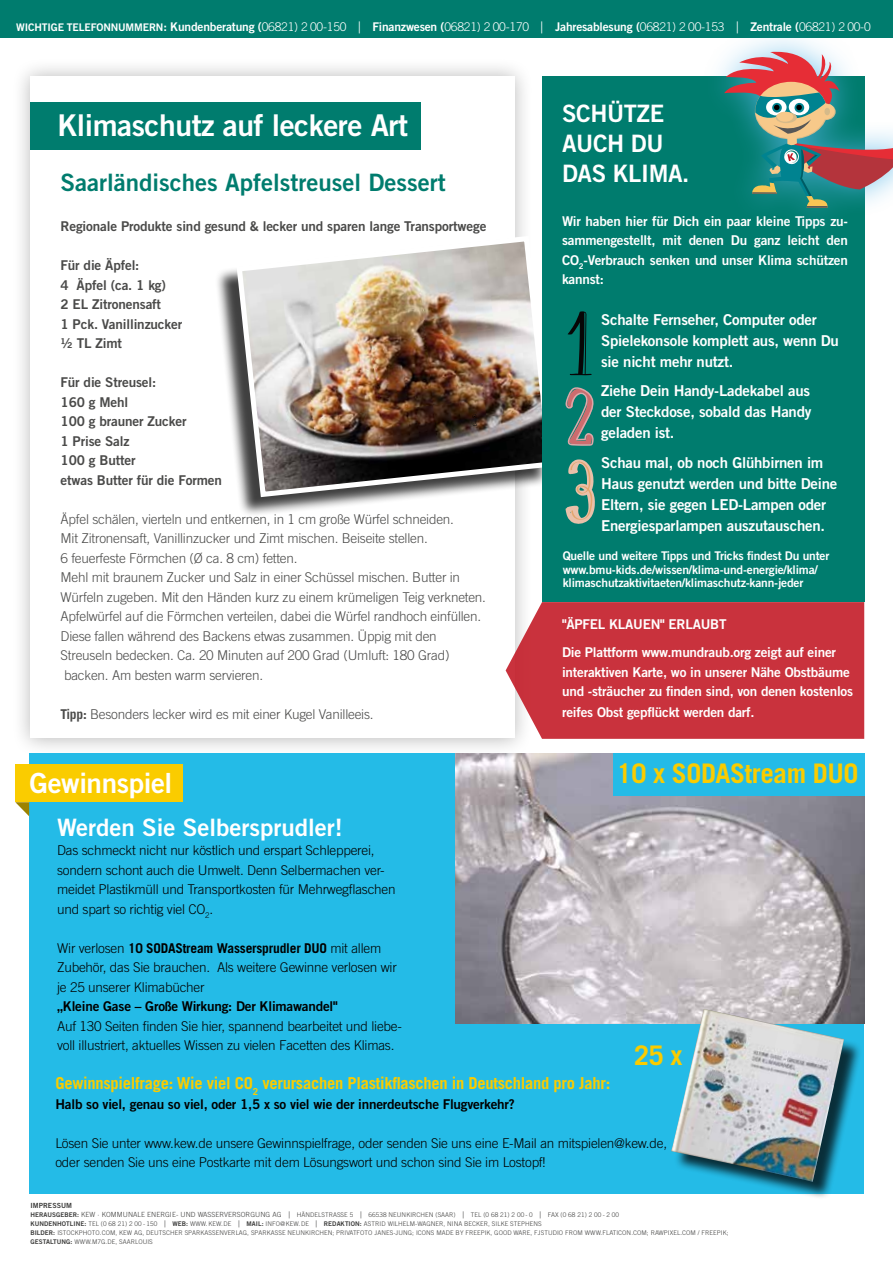
<style>
.page{position:relative;width:893px;height:1263px;background:#fff}
.page>*{position:absolute;margin:0;border:0;box-sizing:border-box;transform-origin:0 0}
.t1{font:30px "Trade Gothic Bold Two";letter-spacing:-.015em;color:#fff}
.t2{font:27.75px "Trade Gothic Bold Two";letter-spacing:-.015em;color:#fff}
.t3{font:700 27px "Trade Gothic";letter-spacing:-.015em;color:#facc00}
.t4{font:24px/30px "Trade Gothic Bold Two";color:#fff}
.t5{font:24px "Trade Gothic Bold Two";color:#007c6e}
.t6{font:700 16.5px "Trade Gothic";letter-spacing:-.015em;color:#facc00}
.t7{font:15px/21px "Trade Gothic Bold Two";letter-spacing:-.015em;color:#fff}
.t8{font:300 13.5px/19.5px "Trade Gothic";letter-spacing:-.015em;color:#000}
.t9{font:300 13.5px/19.5px "Trade Gothic";letter-spacing:-.015em;color:#4a4a49}
.t10{font:13.5px/19.5px "Trade Gothic Bold Two";letter-spacing:-.015em;color:#fff}
.t11{font:13.5px/19.5px "Trade Gothic Bold Two";letter-spacing:-.01em;color:#4a4a49}
.t12{font:13.5px "Trade Gothic Bold Two";letter-spacing:-.015em;color:#000}
.t13{font:12px/13.5px "Trade Gothic Bold Two";letter-spacing:-.015em;color:#fff}
.t14{font:300 12px "Trade Gothic";letter-spacing:-.015em;color:#fff}
.t15{font:10.5px "Trade Gothic Bold Two";letter-spacing:-.015em;color:#fff}
.t16{font:300 7.05px "Trade Gothic";letter-spacing:.01em;color:#3c3c3b}
.t17{font:7.05px "Trade Gothic Bold Two";letter-spacing:.01em;color:#3c3c3b}
.t18{font:300 6.45px/9.1px "Trade Gothic";letter-spacing:.01em;color:#3c3c3b}
.s1{font-size:12px}
.s2{font-family:"Trade Gothic";font-weight:300;font-size:12px}
.s3{font-family:"Trade Gothic Bold Two";font-weight:400}
.s4{font-family:"Trade Gothic";font-weight:300}
.s5{font-weight:700}
.s6{font-family:"Trade Gothic Bold Two";font-weight:400;font-size:6.45px}
</style>
<div class="page">
<div style="left:0;top:0;width:893px;height:37px;background:#007c6e"></div>
<div style="left:11px;top:57px;width:523px;height:700px;background:#000;opacity:.28"></div>
<div style="left:30px;top:76px;width:485px;height:662px;background:#fff"></div>
<div style="left:215px;top:238px;width:334px;height:279px;background:#000;opacity:.75"></div>
<img style="left:234px;top:233px;width:308px;height:267px">
<div style="left:542px;top:76px;width:322px;height:526px;background:#007c6e"></div>
<div style="left:506px;top:602px;width:358px;height:137px;background:#c9323d"></div>
<div style="left:29px;top:754px;width:835px;height:440px;background:#24bbe7"></div>
<div style="left:699px;top:23px;width:194px;height:213px;background:#5ab7e8;opacity:.75"></div>
<svg style="left:724px;top:52px;width:169px;height:156px"></svg>
<img style="left:455px;top:754px;width:409px;height:270px">
<div style="left:15px;top:764px;width:168px;height:38px;background:#facc00"></div>
<svg style="left:15px;top:802px;width:14px;height:14px"></svg>
<div style="left:674px;top:1012px;width:188px;height:188px;background:#000;opacity:.75"></div>
<img style="left:671px;top:1009px;width:173px;height:173px">
<svg style="left:472px;top:414px;width:5px;height:12px"></svg>
<svg style="left:567px;top:311px;width:25px;height:64px"></svg>
<svg style="left:565px;top:387px;width:29px;height:59px"></svg>
<svg style="left:565px;top:459px;width:30px;height:65px"></svg>
<div style="left:30px;top:102px;width:391px;height:47px;background:#007c6e"></div>
<div style="left:613px;top:754px;width:251px;height:42px;background:#24bbe7"></div>
<p class="t15" style="left:16px;top:21px;width:332px">WICHTIGE TELEFONNUMMERN<span class="s1">: Kundenberatung (</span><span class="s2">06821) 2 00-150</span></p>
<p class="t14" style="left:372px;top:20px;width:158px"><span class="s3">Finanzwesen (</span>06821) 2 00-170</p>
<p class="t13" style="left:555px;top:20px;width:171px">Jahresablesung (<span class="s4">06821) 2 00-153</span></p>
<p class="t14" style="left:750px;top:20px;width:122px"><span class="s3">Zentrale (</span>06821) 2 00-0</p>
<h1 class="t1" style="left:57px;top:106px;width:352px">Klimaschutz auf leckere Art</h1>
<h3 class="t5" style="left:61px;top:168px;width:387px">Saarländisches Apfelstreusel Dessert</h3>
<p class="t11" style="left:61px;top:216px;width:427px">Regionale Produkte sind gesund &amp; lecker und sparen lange Transportwege</p>
<p class="t11" style="left:61px;top:255px;width:123px">Für die Äpfel:<br>4 Äpfel (ca. 1 kg)<br>2 EL Zitronensaft<br>1 Pck. Vanillinzucker ½ TL Zimt</p>
<p class="t11" style="left:61px;top:372px;width:163px">Für die Streusel:<br>160 g Mehl<br>100 g brauner Zucker<br>1 Prise Salz<br>100 g Butter<br>etwas Butter für die Formen</p>
<p class="t9" style="left:61px;top:509px;width:427px">Äpfel schälen, vierteln und entkernen, in 1 cm große Würfel schneiden.<br>Mit Zitronensaft, Vanillinzucker und Zimt mischen. Beiseite stellen.<br>6 feuerfeste Förmchen (Ø ca. 8 cm) fetten.<br>Mehl mit braunem Zucker und Salz in einer Schüssel mischen. Butter in Würfeln zugeben. Mit den Händen kurz zu einem krümeligen Teig verkneten.<br>Apfelwürfel auf die Förmchen verteilen, dabei die Würfel randhoch einfüllen.<br>Diese fallen während des Backens etwas zusammen. Üppig mit den Streuseln bedecken. Ca. 20 Minuten auf 200 Grad (Umluft: 180 Grad) backen. Am besten warm servieren.</p>
<p class="t9" style="left:61px;top:704px;width:314px"><span class="s5">Tipp:</span> Besonders lecker wird es mit einer Kugel Vanilleeis.</p>
<h2 class="t2" style="left:30px;top:765px;width:144px">Gewinnspiel</h2>
<h3 class="t4" style="left:57px;top:812px;width:287px">Werden Sie Selbersprudler!</h3>
<p class="t8" style="left:57px;top:841px;width:340px">Das schmeckt nicht nur köstlich und erspart Schlepperei, sondern schont auch die Umwelt. Denn Selbermachen ver&shy;meidet Plastikmüll und Transportkosten für Mehrwegflaschen und spart so richtig viel CO<sub>2</sub>.</p>
<p class="t8" style="left:57px;top:938px;width:341px">Wir verlosen <span class="s5">10 SODAStream Wassersprudler DUO</span> mit allem<br>Zubehör, das Sie brauchen. Als weitere Gewinne verlosen wir je 25 unserer Klimabücher</p>
<p class="t12" style="left:57px;top:998px;width:282px">„Kleine Gase – Große Wirkung: Der Klimawandel"</p>
<p class="t8" style="left:57px;top:1016px;width:346px">Auf 130 Seiten finden Sie hier, spannend bearbeitet und liebe&shy;voll illustriert, aktuelles Wissen zu vielen Facetten des Klimas.</p>
<h3 class="t4" style="left:562px;top:98px;width:129px">SCHÜTZE<br>AUCH DU<br>DAS KLIMA.</h3>
<p class="t10" style="left:562px;top:211px;width:287px;text-align:justify">Wir haben hier für Dich ein paar kleine Tipps zu&shy;sammengestellt, mit denen Du ganz leicht den CO<sub>2</sub>-Verbrauch senken und unser Klima schützen kannst:</p>
<p class="t7" style="left:601px;top:309px;width:239px">Schalte Fernseher, Computer oder<br>Spielekonsole komplett aus, wenn Du sie nicht mehr nutzt.</p>
<p class="t7" style="left:601px;top:380px;width:212px;text-align:justify">Ziehe Dein Handy-Ladekabel aus der Steckdose, sobald das Handy geladen ist.</p>
<p class="t7" style="left:601px;top:452px;width:238px">Schau mal, ob noch Glühbirnen im Haus genutzt werden und bitte Deine Eltern, sie gegen LED-Lampen oder Energiesparlampen auszutauschen.</p>
<p class="t13" style="left:563px;top:549px;width:268px">Quelle und weitere Tipps und Tricks findest Du unter www.bmu-kids.de/wissen/klima-und-energie/klima/ klimaschutzaktivitaeten/klimaschutz-kann-jeder</p>
<p class="t10" style="left:562px;top:610px;width:275px;line-height:28px">"ÄPFEL KLAUEN" ERLAUBT<br>Die Plattform www.mundraub.org zeigt auf einer</p>
<p class="t10" style="left:562px;top:662px;width:293px">interaktiven Karte, wo in unserer Nähe Obstbäume und -sträucher zu finden sind, von denen kostenlos</p>
<p class="t10" style="left:562px;top:702px;width:194px">reifes Obst gepflückt werden darf.</p>
<h3 class="t3" style="left:617px;top:757px;width:243px">10 x SODAStream DUO</h3>
<h3 class="t3" style="left:634px;top:1039px;width:50px">25 x</h3>
<p class="t6" style="left:55px;top:1073px;width:556px">Gewinnspielfrage: Wie viel CO<sub>2</sub> verursachen Plastikflaschen in Deutschland pro Jahr:</p>
<p class="t12" style="left:55px;top:1096px;width:461px">Halb so viel, genau so viel, oder 1,5 x so viel wie der innerdeutsche Flugverkehr?</p>
<p class="t8" style="left:55px;top:1133px;width:613px">Lösen Sie unter www.kew.de unsere Gewinnspielfrage, oder senden Sie uns eine E-Mail an mitspielen@kew.de, oder senden Sie uns eine Postkarte mit dem Lösungswort und schon sind Sie im Lostopf!</p>
<p class="t17" style="left:30px;top:1201px;width:43px">IMPRESSUM</p>
<p class="t16" style="left:30px;top:1210px;width:253px"><span class="s6">HERAUSGEBER:</span> KEW · KOMMUNALE ENERGIE- UND WASSERVERSORGUNG AG</p>
<p class="t18" style="left:297px;top:1210px;width:58px">HÄNDELSTRASSE 5</p>
<p class="t18" style="left:369px;top:1210px;width:89px">66538 NEUNKIRCHEN (SAAR)</p>
<p class="t18" style="left:471px;top:1210px;width:63px">TEL (0 68 21) 2 00 - 0</p>
<p class="t18" style="left:548px;top:1210px;width:73px">FAX (0 68 21) 2 00 - 2 00</p>
<p class="t18" style="left:30px;top:1219px;width:129px"><span class="s3">KUNDENHOTLINE:</span> TEL (0 68 21) 2 00 - 150</p>
<p class="t18" style="left:172px;top:1219px;width:60px"><span class="s3">WEB:</span> WWW.KEW.DE</p>
<p class="t18" style="left:246px;top:1219px;width:64px"><span class="s3">MAIL:</span> INFO@KEW.DE</p>
<p class="t18" style="left:30px;top:1219px;width:700px;text-indent:294px"><span class="s3">REDAKTION:</span> ASTRID WILHELM-WAGNER, NINA BECKER, SILKE STEPHENS<br><span class="s3">BILDER:</span> ISTOCKPHOTO.COM, KEW AG, DEUTSCHER SPARKASSENVERLAG, SPARKASSE NEUNKIRCHEN; PRIVATFOTO JANES-JUNG; ICONS MADE BY FREEPIK, GOOD WARE, FJSTUDIO FROM WWW.FLATICON.COM; RAWPIXEL.COM / FREEPIK;<br><span class="s3">GESTALTUNG:</span> WWW.M7G.DE, SAARLOUIS</p>
</div>
